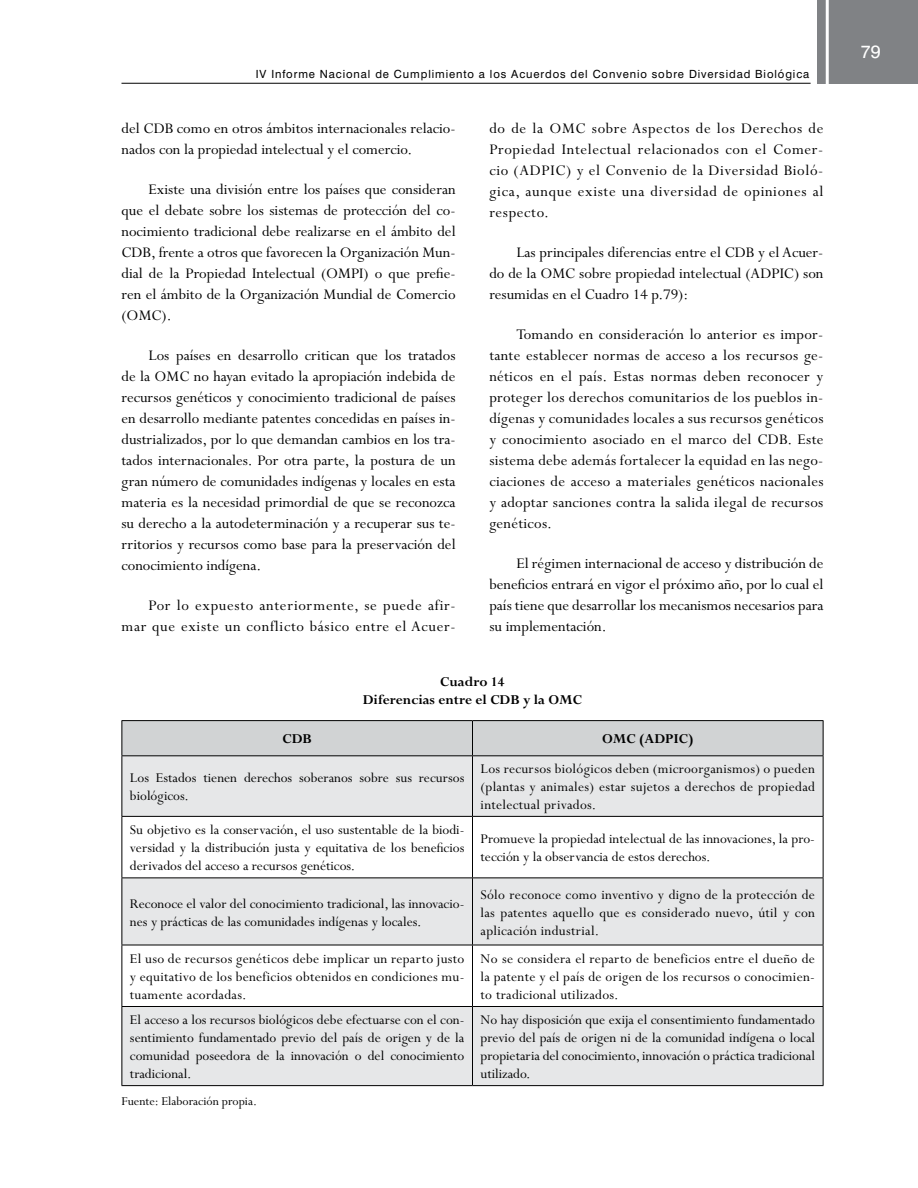
<style>
.page{position:relative;width:918px;height:1188px;background:#fff}
.page>*{position:absolute;margin:0;border:0;box-sizing:border-box;transform-origin:0 0}
.t1{font:18px "Swiss 721 BT";color:#fff}
.t2{font:16.5px/21px "Perpetua";color:#000;text-align:justify}
.t3{font:16.5px/21px "Perpetua";letter-spacing:.04em;color:#000;text-align:right}
.t4{font:15px/18px "Perpetua";color:#000;text-align:justify}
.t5{font:700 15px/18px "Perpetua";color:#000;text-align:center}
.t6{font:13.5px "Perpetua";color:#000}
.t7{font:11.25px "Swiss 721 BT";letter-spacing:.08em;color:#000}
</style>
<div class="page">
<div style="left:818px;top:0;width:100px;height:84px;background:#808285"></div>
<hr style="left:826px;top:0;width:3px;height:84px;background:#fff">
<hr style="left:122px;top:83px;width:689px;height:1px;background:#000">
<div style="left:123px;top:721px;width:700px;height:34px;background:#d1d3d4"></div>
<svg style="left:123px;top:756px;width:700px;height:329px;fill:#e6e7e8"></svg>
<hr style="left:122px;top:720px;width:350px;height:1px;background:#000">
<hr style="left:122px;top:721px;width:1px;height:34px;background:#000">
<hr style="left:472px;top:720px;width:352px;height:1px;background:#000">
<hr style="left:472px;top:721px;width:1px;height:34px;background:#000">
<hr style="left:823px;top:721px;width:1px;height:34px;background:#000">
<hr style="left:122px;top:755px;width:350px;height:1px;background:#000">
<hr style="left:122px;top:756px;width:1px;height:60px;background:#000">
<hr style="left:472px;top:755px;width:352px;height:1px;background:#000">
<hr style="left:472px;top:756px;width:1px;height:60px;background:#000">
<hr style="left:823px;top:756px;width:1px;height:60px;background:#000">
<hr style="left:122px;top:816px;width:350px;height:1px;background:#000">
<hr style="left:122px;top:817px;width:1px;height:61px;background:#000">
<hr style="left:472px;top:816px;width:352px;height:1px;background:#000">
<hr style="left:472px;top:817px;width:1px;height:61px;background:#000">
<hr style="left:823px;top:817px;width:1px;height:61px;background:#000">
<hr style="left:122px;top:878px;width:350px;height:1px;background:#000">
<hr style="left:122px;top:878px;width:1px;height:67px;background:#000">
<hr style="left:472px;top:878px;width:352px;height:1px;background:#000">
<hr style="left:472px;top:878px;width:1px;height:67px;background:#000">
<hr style="left:823px;top:878px;width:1px;height:67px;background:#000">
<hr style="left:122px;top:945px;width:350px;height:1px;background:#000">
<hr style="left:122px;top:945px;width:1px;height:61px;background:#000">
<hr style="left:472px;top:945px;width:352px;height:1px;background:#000">
<hr style="left:472px;top:945px;width:1px;height:61px;background:#000">
<hr style="left:823px;top:945px;width:1px;height:61px;background:#000">
<hr style="left:122px;top:1006px;width:350px;height:1px;background:#000">
<hr style="left:122px;top:1007px;width:1px;height:78px;background:#000">
<hr style="left:472px;top:1006px;width:352px;height:1px;background:#000">
<hr style="left:472px;top:1007px;width:1px;height:78px;background:#000">
<hr style="left:823px;top:1007px;width:1px;height:78px;background:#000">
<hr style="left:122px;top:1085px;width:350px;height:1px;background:#000">
<hr style="left:472px;top:1085px;width:352px;height:1px;background:#000">
<p class="t7" style="left:256px;top:67px;width:555px">IV Informe Nacional de Cumplimiento a los Acuerdos del Convenio sobre Diversidad Biológica</p>
<p class="t2" style="left:122px;top:118px;width:336px">del CDB como en otros ámbitos internacionales relacio&shy;nados con la propiedad intelectual y el comercio.</p>
<p class="t2" style="left:122px;top:179px;width:336px;text-indent:27px">Existe una división entre los países que consideran que el debate sobre los sistemas de protección del co&shy;nocimiento tradicional debe realizarse en el ámbito del CDB, frente a otros que favorecen la Organización Mun&shy;dial de la Propiedad Intelectual (OMPI) o que prefie&shy;ren el ámbito de la Organización Mundial de Comercio (OMC).</p>
<p class="t2" style="left:122px;top:345px;width:336px;text-indent:27px">Los países en desarrollo critican que los tratados de la OMC no hayan evitado la apropiación indebida de recursos genéticos y conocimiento tradicional de países en desarrollo mediante patentes concedidas en países in&shy;dustrializados, por lo que demandan cambios en los tra&shy;tados internacionales. Por otra parte, la postura de un gran número de comunidades indígenas y locales en esta materia es la necesidad primordial de que se reconozca su derecho a la autodeterminación y a recuperar sus te&shy;rritorios y recursos como base para la preservación del conocimiento indígena.</p>
<p class="t3" style="left:122px;top:595px;width:336px">Por lo expuesto anteriormente, se puede afir&shy;mar que existe un conflicto básico entre el Acuer-</p>
<p class="t2" style="left:489px;top:118px;width:336px">do de la OMC sobre Aspectos de los Derechos de Propiedad Intelectual relacionados con el Comer&shy;cio (ADPIC) y el Convenio de la Diversidad Bioló&shy;gica, aunque existe una diversidad de opiniones al respecto.</p>
<p class="t2" style="left:489px;top:242px;width:336px;text-indent:27px">Las principales diferencias entre el CDB y el Acuer&shy;do de la OMC sobre propiedad intelectual (ADPIC) son resumidas en el Cuadro 14 p.79):</p>
<p class="t2" style="left:489px;top:324px;width:336px;text-indent:27px">Tomando en consideración lo anterior es impor&shy;tante establecer normas de acceso a los recursos ge&shy;néticos en el país. Estas normas deben reconocer y proteger los derechos comunitarios de los pueblos in&shy;dígenas y comunidades locales a sus recursos genéticos y conocimiento asociado en el marco del CDB. Este sistema debe además fortalecer la equidad en las nego&shy;ciaciones de acceso a materiales genéticos nacionales y adoptar sanciones contra la salida ilegal de recursos genéticos.</p>
<p class="t2" style="left:489px;top:553px;width:336px;text-indent:27px">El régimen internacional de acceso y distribución de beneficios entrará en vigor el próximo año, por lo cual el país tiene que desarrollar los mecanismos necesarios para su implementación.</p>
<p class="t5" style="left:363px;top:673px;width:221px">Cuadro 14<br>Diferencias entre el CDB y la OMC</p>
<p class="t5" style="left:283px;top:731px;width:31px">CDB</p>
<p class="t5" style="left:602px;top:731px;width:93px">OMC (ADPIC)</p>
<p class="t4" style="left:130px;top:770px;width:336px">Los Estados tienen derechos soberanos sobre sus recursos biológicos.</p>
<p class="t4" style="left:481px;top:761px;width:336px">Los recursos biológicos deben (microorganismos) o pueden (plantas y animales) estar sujetos a derechos de propiedad intelectual privados.</p>
<p class="t4" style="left:130px;top:822px;width:336px">Su objetivo es la conservación, el uso sustentable de la biodi&shy;versidad y la distribución justa y equitativa de los beneficios derivados del acceso a recursos genéticos.</p>
<p class="t4" style="left:481px;top:831px;width:336px">Promueve la propiedad intelectual de las innovaciones, la pro&shy;tección y la observancia de estos derechos.</p>
<p class="t4" style="left:130px;top:895px;width:336px">Reconoce el valor del conocimiento tradicional, las innovacio&shy;nes y prácticas de las comunidades indígenas y locales.</p>
<p class="t4" style="left:481px;top:886px;width:336px">Sólo reconoce como inventivo y digno de la protección de las patentes aquello que es considerado nuevo, útil y con aplicación industrial.</p>
<p class="t4" style="left:130px;top:950px;width:336px">El uso de recursos genéticos debe implicar un reparto justo y equitativo de los beneficios obtenidos en condiciones mu&shy;tuamente acordadas.</p>
<p class="t4" style="left:481px;top:950px;width:336px">No se considera el reparto de beneficios entre el dueño de la patente y el país de origen de los recursos o conocimien&shy;to tradicional utilizados.</p>
<p class="t4" style="left:130px;top:1012px;width:336px">El acceso a los recursos biológicos debe efectuarse con el con&shy;sentimiento fundamentado previo del país de origen y de la comunidad poseedora de la innovación o del conocimiento tradicional.</p>
<p class="t4" style="left:481px;top:1012px;width:336px">No hay disposición que exija el consentimiento fundamentado previo del país de origen ni de la comunidad indígena o local propietaria del conocimiento, innovación o práctica tradicional utilizado.</p>
<p class="t6" style="left:122px;top:1094px;width:137px">Fuente: Elaboración propia.</p>
<p class="t1" style="left:861px;top:41px;width:21px">79</p>
</div>
